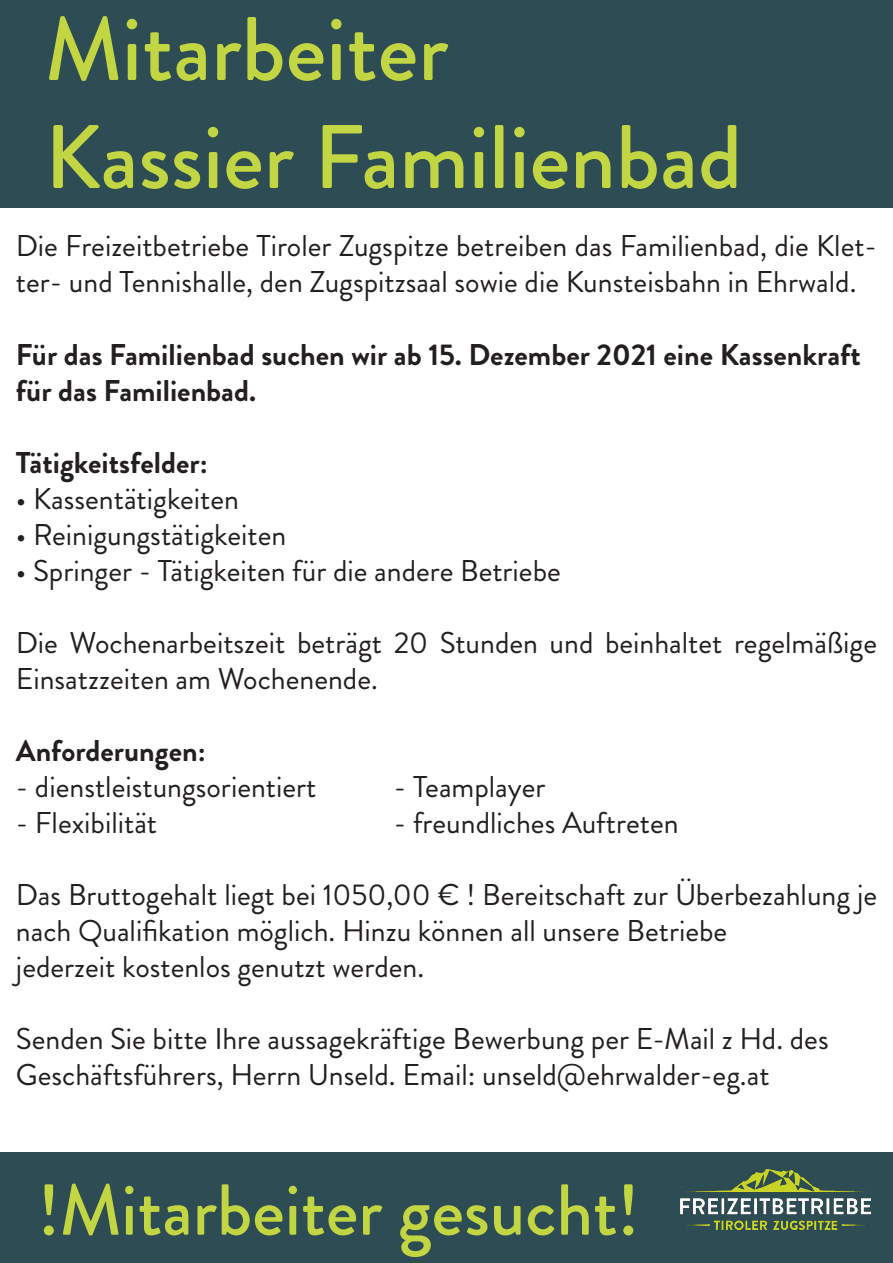
<style>
.page{position:relative;width:893px;height:1263px;background:#fff}
.page>*{position:absolute;margin:0;border:0;box-sizing:border-box;transform-origin:0 0}
.t1{font:500 90px/108px "Brandon Grotesque";color:#c2d542}
.t2{font:500 72px "Brandon Grotesque";color:#c2d542}
.t3{font:30px/36px "Brandon Grotesque";color:#231f20}
.t4{font:700 30px/36px "Brandon Grotesque";color:#231f20}
</style>
<div class="page">
<div style="left:0;top:0;width:893px;height:208px;background:#2d4c54"></div>
<div style="left:0;top:1153px;width:893px;height:110px;background:#2d4c54"></div>
<img style="left:680px;top:1169px;width:190px;height:60px">
<p class="t1" style="left:45px;top:-3px;width:699px">Mitarbeiter<br>Kassier Familienbad</p>
<p class="t3" style="left:16px;top:229px;width:863px">Die Freizeitbetriebe Tiroler Zugspitze betreiben das Familienbad, die Klet&shy;ter- und Tennishalle, den Zugspitzsaal sowie die Kunsteisbahn in Ehrwald.</p>
<p class="t4" style="left:16px;top:337px;width:846px">Für das Familienbad suchen wir ab 15. Dezember 2021 eine Kassenkraft für das Familienbad.</p>
<p class="t4" style="left:16px;top:445px;width:193px">Tätigkeitsfelder:</p>
<p class="t3" style="left:16px;top:481px;width:225px">• Kassentätigkeiten</p>
<p class="t3" style="left:16px;top:517px;width:272px">• Reinigungstätigkeiten</p>
<p class="t3" style="left:16px;top:553px;width:546px">• Springer - Tätigkeiten für die andere Betriebe</p>
<p class="t3" style="left:16px;top:625px;width:863px">Die Wochenarbeitszeit beträgt 20 Stunden und beinhaltet regelmäßige<br>Einsatzzeiten am Wochenende.</p>
<p class="t4" style="left:16px;top:733px;width:191px">Anforderungen:</p>
<p class="t3" style="left:16px;top:769px;width:302px">- dienstleistungsorientiert</p>
<p class="t3" style="left:394px;top:769px;width:153px">- Teamplayer</p>
<p class="t3" style="left:16px;top:805px;width:143px">- Flexibilität</p>
<p class="t3" style="left:394px;top:805px;width:286px">- freundliches Auftreten</p>
<p class="t3" style="left:16px;top:877px;width:863px">Das Bruttogehalt liegt bei 1050,00 € ! Bereitschaft zur Überbezahlung je nach Qualifikation möglich. Hinzu können all unsere Betriebe</p>
<p class="t3" style="left:16px;top:949px;width:410px">jederzeit kostenlos genutzt werden.</p>
<p class="t3" style="left:16px;top:1021px;width:814px">Senden Sie bitte Ihre aussagekräftige Bewerbung per E-Mail z Hd. des<br>Geschäftsführers, Herrn Unseld. Email: unseld@ehrwalder-eg.at</p>
<p class="t2" style="left:38px;top:1160px;width:602px">!Mitarbeiter gesucht!</p>
</div>
